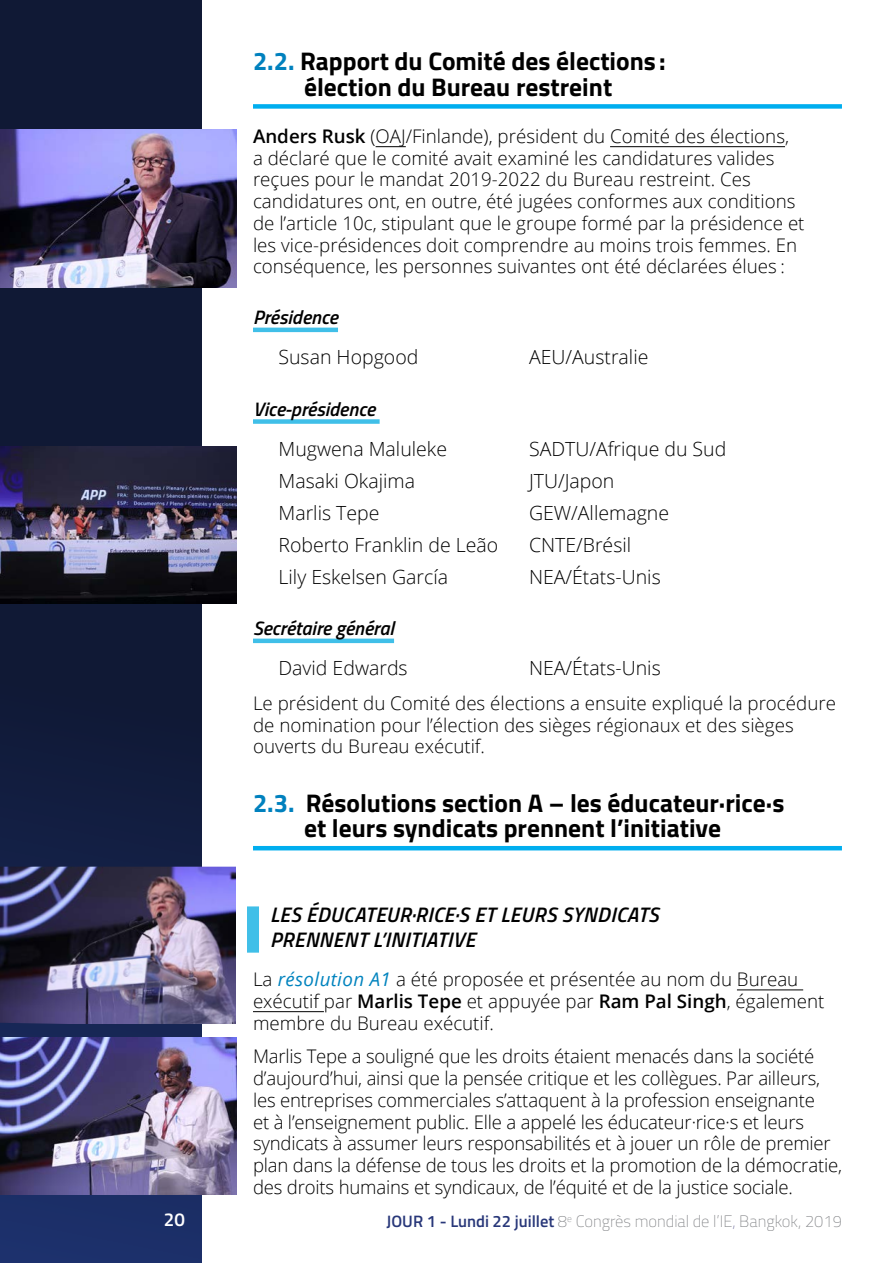
<style>
.page{position:relative;width:893px;height:1263px;background:#fff}
.page>*{position:absolute;margin:0;border:0;box-sizing:border-box;transform-origin:0 0}
.Heading_1_-_Agenda_I{font:700 25.5px/25.5px "Titillium";color:#000;text-align:center}
.Heading_2__resolutio{font:italic 600 21px/25.2px "Titillium";letter-spacing:.02em;color:#000}
.List_-_names{font:300 19.5px "Open Sans";color:#000}
.Heading_3{font:italic 600 19.5px "Titillium";color:#000}
.t1{font:300 18.75px/21.8px "Open Sans";color:#000}
.t2{font:600 18.75px "Titillium";color:#fff}
.t3{font:100 16.5px "Titillium";color:#808285}
.s1{color:#0081be}
.s2{font-weight:600}
.s3{font-weight:400;font-style:italic;color:#0083be}
.s4{font-weight:600;color:#283779}
.s5{color:#72709e}
</style>
<div class="page">
<div style="left:0;top:0;width:202px;height:1263px;background:#101935"></div>
<hr style="left:892px;top:0;width:1px;height:1263px;background:#101935">
<svg style="left:0;top:129px;width:202px;height:1134px"></svg>
<div style="left:253px;top:104px;width:589px;height:5px;background:#00aeef"></div>
<hr style="left:376px;top:146px;width:30px;height:1px;background:#000">
<hr style="left:610px;top:146px;width:175px;height:1px;background:#000">
<hr style="left:253px;top:328px;width:85px;height:4px;background:#40bfe8">
<div style="left:253px;top:419px;width:127px;height:5px;background:#40bfe8"></div>
<hr style="left:253px;top:639px;width:141px;height:4px;background:#40bfe8">
<hr style="left:253px;top:846px;width:589px;height:4px;background:#00aeef">
<div style="left:247px;top:906px;width:12px;height:47px;background:#40bfe8"></div>
<hr style="left:737px;top:989px;width:66px;height:1px;background:#000">
<hr style="left:253px;top:1011px;width:71px;height:1px;background:#000">
<img style="left:0;top:867px;width:236px;height:157px">
<img style="left:0;top:1037px;width:236px;height:158px">
<img style="left:0;top:130px;width:236px;height:157px">
<img style="left:0;top:446px;width:236px;height:158px">
<p class="Heading_1_-_Agenda_I" style="left:253px;top:47px;width:414px"><span class="s1">2.2.</span> Rapport du Comité des élections : élection du Bureau restreint</p>
<p class="t1" style="left:253px;top:125px;width:553px"><span class="s2">Anders Rusk</span> (OAJ/Finlande), président du Comité des élections,<br>a déclaré que le comité avait examiné les candidatures valides reçues pour le mandat 2019-2022 du Bureau restreint. Ces candidatures ont, en outre, été jugées conformes aux conditions de l’article 10c, stipulant que le groupe formé par la présidence et les vice-présidences doit comprendre au moins trois femmes. En conséquence, les personnes suivantes ont été déclarées élues :</p>
<p class="Heading_3" style="left:253px;top:302px;width:86px">Présidence</p>
<p class="List_-_names" style="left:278px;top:344px;width:141px">Susan Hopgood</p>
<p class="List_-_names" style="left:529px;top:344px;width:121px">AEU/Australie</p>
<p class="Heading_3" style="left:253px;top:394px;width:124px">Vice-présidence</p>
<p class="List_-_names" style="left:278px;top:435px;width:170px">Mugwena Maluleke</p>
<p class="List_-_names" style="left:529px;top:435px;width:199px">SADTU/Afrique du Sud</p>
<p class="List_-_names" style="left:278px;top:467px;width:138px">Masaki Okajima</p>
<p class="List_-_names" style="left:529px;top:467px;width:87px">JTU/Japon</p>
<p class="List_-_names" style="left:278px;top:499px;width:102px">Marlis Tepe</p>
<p class="List_-_names" style="left:529px;top:499px;width:142px">GEW/Allemagne</p>
<p class="List_-_names" style="left:278px;top:531px;width:221px">Roberto Franklin de Leão</p>
<p class="List_-_names" style="left:529px;top:531px;width:104px">CNTE/Brésil</p>
<p class="List_-_names" style="left:278px;top:563px;width:171px">Lily Eskelsen García</p>
<p class="List_-_names" style="left:529px;top:563px;width:133px">NEA/États-Unis</p>
<p class="Heading_3" style="left:253px;top:613px;width:143px">Secrétaire général</p>
<p class="List_-_names" style="left:278px;top:655px;width:131px">David Edwards</p>
<p class="List_-_names" style="left:529px;top:655px;width:133px">NEA/États-Unis</p>
<p class="t1" style="left:253px;top:692px;width:584px">Le président du Comité des élections a ensuite expliqué la procédure de nomination pour l’élection des sièges régionaux et des sièges ouverts du Bureau exécutif.</p>
<p class="Heading_1_-_Agenda_I" style="left:253px;top:789px;width:533px"><span class="s1">2.3.</span> Résolutions section A – les éducateur·rice·s et leurs syndicats prennent l’initiative</p>
<p class="Heading_2__resolutio" style="left:270px;top:901px;width:390px">LES ÉDUCATEUR·RICE·S ET LEURS SYNDICATS<br>PRENNENT L’INITIATIVE</p>
<p class="t1" style="left:253px;top:968px;width:573px">La <span class="s3">résolution A1</span> a été proposée et présentée au nom du Bureau exécutif par <span class="s2">Marlis Tepe</span> et appuyée par <span class="s2">Ram Pal Singh</span>, également membre du Bureau exécutif.</p>
<p class="t1" style="left:253px;top:1045px;width:590px">Marlis Tepe a souligné que les droits étaient menacés dans la société d’aujourd’hui, ainsi que la pensée critique et les collègues. Par ailleurs, les entreprises commerciales s’attaquent à la profession enseignante<br>et à l’enseignement public. Elle a appelé les éducateur·rice·s et leurs syndicats à assumer leurs responsabilités et à jouer un rôle de premier plan dans la défense de tous les droits et la promotion de la démocratie, des droits humains et syndicaux, de l’équité et de la justice sociale.</p>
<p class="t2" style="left:164px;top:1205px;width:22px">20</p>
<p class="t3" style="left:387px;top:1210px;width:457px"><span class="s4">JOUR 1 - Lundi 22 juillet</span> 8<sup>e</sup> Congrès mondial de l’IE<span class="s5">,</span> Bangkok, 2019</p>
</div>
